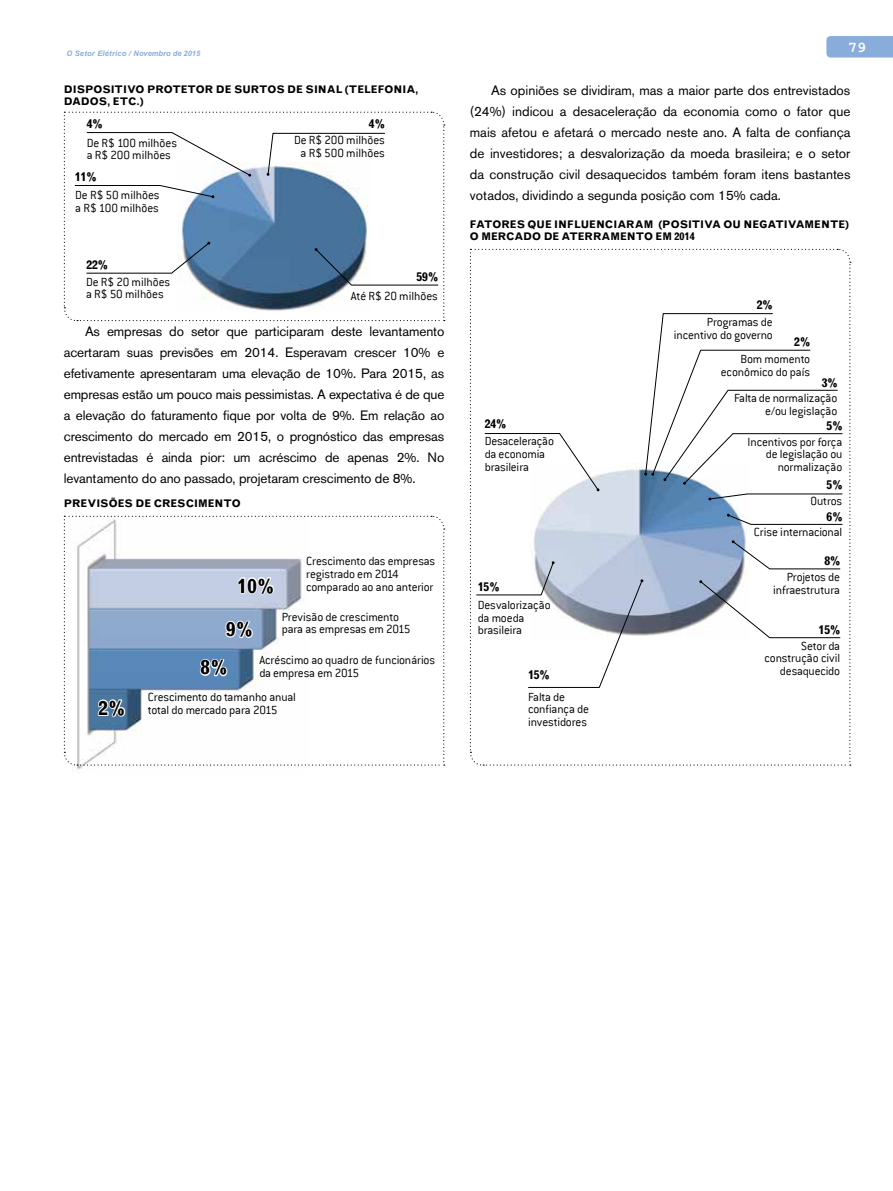
<style>
.page{position:relative;width:893px;height:1191px;background:#fff}
.page>*{position:absolute;margin:0;border:0;box-sizing:border-box;transform-origin:0 0}
.t1{font:700 19.5px/38.2px "Grotesque MT Std";color:#000}
.t2{font:700 15px "Courier New";color:#fff}
.t3{font:13.5px/21px "Akzidenz Grotesk BE";color:#000;text-align:justify}
.t4{font:300 13.05px/12.6px "Conduit ITC";letter-spacing:-.015em;color:#000}
.t5{font:700 12px "Grotesque MT Std";color:#000}
.t6{font:700 10.5px/12.6px "Grotesque MT Std";color:#000}
.t7{font:italic 700 7.5px "Arial";letter-spacing:.015em;color:#89addb}
</style>
<div class="page">
<svg style="left:826px;top:36px;width:67px;height:21px"></svg>
<svg style="left:470px;top:248px;width:381px;height:518px"></svg>
<svg style="left:63px;top:111px;width:382px;height:211px"></svg>
<svg style="left:63px;top:515px;width:382px;height:251px"></svg>
<p class="t7" style="left:66px;top:48px;width:135px">O Setor Elétrico / Novembro de 2015</p>
<p class="t6" style="left:64px;top:83px;width:356px">DISPOSITIVO PROTETOR DE SURTOS DE SINAL (TELEFONIA,<br>DADOS, ETC.)</p>
<p class="t5" style="left:87px;top:117px;width:17px">4%</p>
<p class="t4" style="left:87px;top:136px;width:92px">De R$ 100 milhões a R$ 200 milhões</p>
<p class="t5" style="left:75px;top:170px;width:23px">11%</p>
<p class="t4" style="left:75px;top:189px;width:86px">De R$ 50 milhões a R$ 100 milhões</p>
<p class="t5" style="left:86px;top:257px;width:23px">22%</p>
<p class="t4" style="left:86px;top:275px;width:86px">De R$ 20 milhões a R$ 50 milhões</p>
<p class="t5" style="left:369px;top:117px;width:17px">4%</p>
<p class="t4" style="left:294px;top:134px;width:92px;text-align:center">De R$ 200 milhões a R$ 500 milhões</p>
<p class="t5" style="left:416px;top:270px;width:23px">59%</p>
<p class="t4" style="left:351px;top:290px;width:89px">Até R$ 20 milhões</p>
<p class="t3" style="left:64px;top:320px;width:382px;text-indent:21px">As empresas do setor que participaram deste levantamento acertaram suas previsões em 2014. Esperavam crescer 10% e efetivamente apresentaram uma elevação de 10%. Para 2015, as empresas estão um pouco mais pessimistas. A expectativa é de que a elevação do faturamento fique por volta de 9%. Em relação ao crescimento do mercado em 2015, o prognóstico das empresas entrevistadas é ainda pior: um acréscimo de apenas 2%. No levantamento do ano passado, projetaram crescimento de 8%.</p>
<p class="t6" style="left:64px;top:497px;width:178px">PREVISÕES DE CRESCIMENTO</p>
<h1 class="t1" style="left:99px;top:689px;width:28px">2%</h1>
<p class="t4" style="left:306px;top:555px;width:130px">Crescimento das empresas registrado em 2014 comparado ao ano anterior</p>
<p class="t4" style="left:282px;top:610px;width:130px">Previsão de crescimento para as empresas em 2015</p>
<p class="t4" style="left:259px;top:654px;width:177px">Acréscimo ao quadro de funcionários da empresa em 2015</p>
<p class="t4" style="left:148px;top:691px;width:150px">Crescimento do tamanho anual total do mercado para 2015</p>
<h1 class="t1" style="left:237px;top:566px;width:38px">10%</h1>
<h1 class="t1" style="left:201px;top:610px;width:54px;text-indent:26px">9%<br>8%</h1>
<p class="t2" style="left:848px;top:38px;width:19px">79</p>
<p class="t3" style="left:470px;top:80px;width:382px;text-indent:21px">As opiniões se dividiram, mas a maior parte dos entrevistados (24%) indicou a desaceleração da economia como o fator que mais afetou e afetará o mercado neste ano. A falta de confiança de investidores; a desvalorização da moeda brasileira; e o setor da construção civil desaquecidos também foram itens bastantes votados, dividindo a segunda posição com 15% cada.</p>
<p class="t6" style="left:470px;top:218px;width:381px">FATORES QUE INFLUENCIARAM (POSITIVA OU NEGATIVAMENTE)<br>O MERCADO DE ATERRAMENTO EM 2014</p>
<p class="t5" style="left:485px;top:417px;width:23px">24%</p>
<p class="t4" style="left:485px;top:435px;width:71px">Desaceleração da economia brasileira</p>
<p class="t5" style="left:478px;top:579px;width:23px">15%</p>
<p class="t4" style="left:478px;top:598px;width:74px">Desvalorização da moeda brasileira</p>
<p class="t5" style="left:528px;top:668px;width:23px">15%</p>
<p class="t4" style="left:528px;top:690px;width:62px">Falta de confiança de investidores</p>
<p class="t5" style="left:757px;top:298px;width:17px">2%</p>
<p class="t4" style="left:674px;top:316px;width:101px;text-align:right">Programas de incentivo do governo</p>
<p class="t4" style="left:721px;top:352px;width:91px;text-align:right">Bom momento econômico do país</p>
<p class="t5" style="left:794px;top:334px;width:17px">2%</p>
<p class="t5" style="left:822px;top:375px;width:17px">3%</p>
<p class="t5" style="left:827px;top:419px;width:17px">5%</p>
<p class="t4" style="left:734px;top:392px;width:105px;text-align:right">Falta de normalização e/ou legislação</p>
<p class="t4" style="left:747px;top:435px;width:96px;text-align:right">Incentivos por força de legislação ou normalização</p>
<p class="t5" style="left:827px;top:478px;width:17px">5%</p>
<p class="t4" style="left:811px;top:494px;width:33px">Outros</p>
<p class="t5" style="left:827px;top:509px;width:17px">6%</p>
<p class="t5" style="left:824px;top:554px;width:17px">8%</p>
<p class="t4" style="left:754px;top:526px;width:90px">Crise internacional</p>
<p class="t4" style="left:773px;top:570px;width:68px;text-align:right">Projetos de infraestrutura</p>
<p class="t5" style="left:819px;top:623px;width:23px">15%</p>
<p class="t4" style="left:765px;top:639px;width:77px;text-align:right">Setor da construção civil desaquecido</p>
</div>
